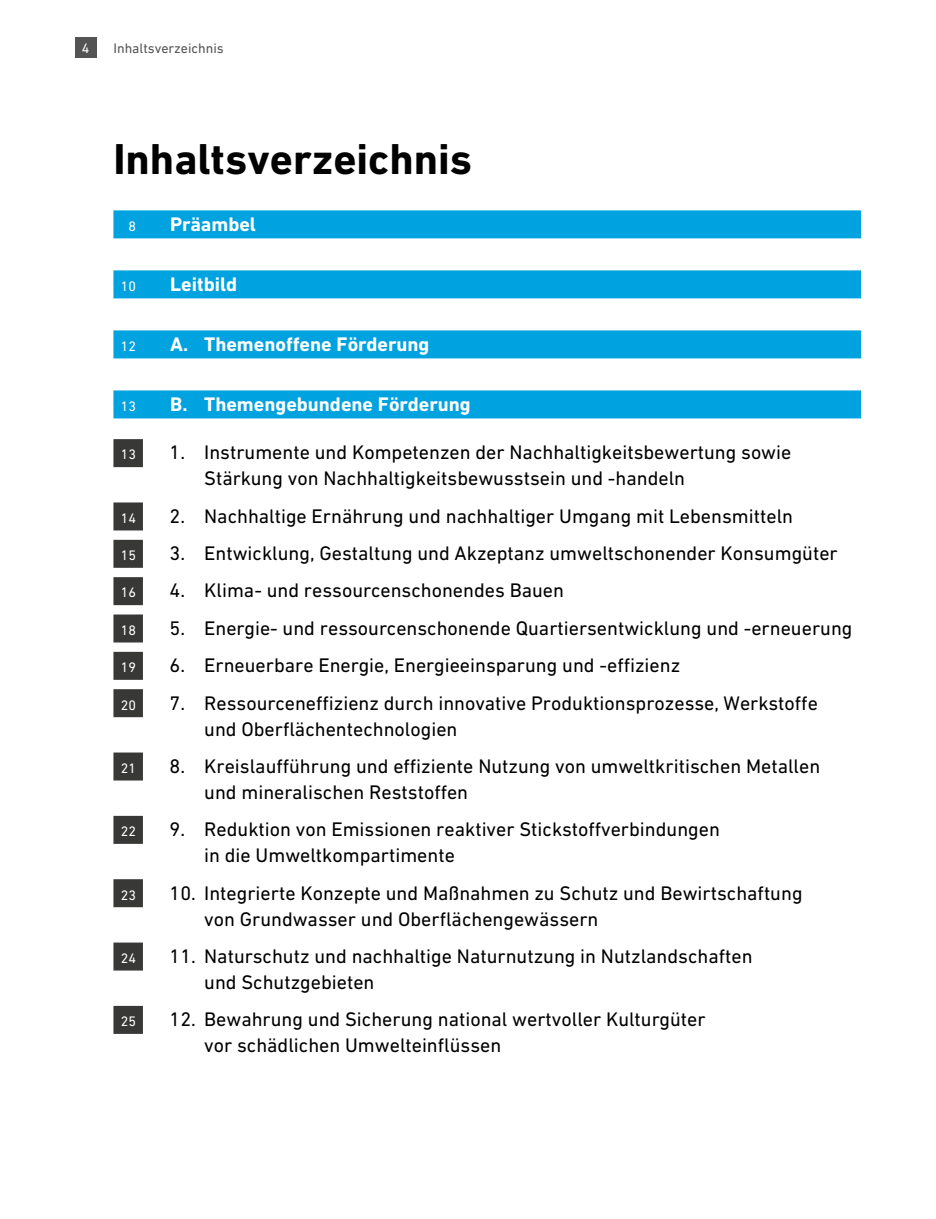
<style>
.page{position:relative;width:936px;height:1219px;background:#fff}
.page>*{position:absolute;margin:0;border:0;box-sizing:border-box;transform-origin:0 0}
.Copy_schwarz{font:700 44px "DIN Next W1 G";color:#000}
.t1{font:20px/26px "DIN Next W1 G";color:#000}
.t2{font:700 20px "DIN Next W1 G";color:#fff}
.t3{font:14px "DIN Next W1 G";color:#fff}
.t4{font:14px "DIN Next W1 G";color:#535453}
</style>
<div class="page">
<div style="left:75px;top:38px;width:22px;height:20px;background:#535453"></div>
<div style="left:113px;top:210px;width:748px;height:28px;background:#00a2df"></div>
<div style="left:113px;top:270px;width:748px;height:28px;background:#00a2df"></div>
<div style="left:113px;top:330px;width:748px;height:28px;background:#00a2df"></div>
<div style="left:113px;top:390px;width:748px;height:28px;background:#00a2df"></div>
<div style="left:113px;top:439px;width:30px;height:28px;background:#383937"></div>
<div style="left:113px;top:502px;width:30px;height:28px;background:#383937"></div>
<div style="left:113px;top:540px;width:30px;height:28px;background:#383937"></div>
<div style="left:113px;top:577px;width:30px;height:28px;background:#383937"></div>
<div style="left:113px;top:614px;width:30px;height:28px;background:#383937"></div>
<div style="left:113px;top:652px;width:30px;height:28px;background:#383937"></div>
<div style="left:113px;top:689px;width:30px;height:28px;background:#383937"></div>
<div style="left:113px;top:752px;width:30px;height:28px;background:#383937"></div>
<div style="left:113px;top:816px;width:30px;height:28px;background:#383937"></div>
<div style="left:113px;top:879px;width:30px;height:28px;background:#383937"></div>
<div style="left:113px;top:942px;width:30px;height:28px;background:#383937"></div>
<div style="left:113px;top:1006px;width:30px;height:28px;background:#383937"></div>
<p class="t3" style="left:82px;top:40px;width:9px">4</p>
<p class="t4" style="left:113px;top:40px;width:112px">Inhaltsverzeichnis</p>
<p class="Copy_schwarz" style="left:113px;top:134px;width:360px">Inhaltsverzeichnis</p>
<p class="t3" style="left:128px;top:218px;width:9px">8</p>
<p class="t2" style="left:170px;top:212px;width:87px">Präambel</p>
<p class="t3" style="left:121px;top:278px;width:17px">10</p>
<p class="t2" style="left:170px;top:272px;width:68px">Leitbild</p>
<p class="t3" style="left:121px;top:338px;width:17px">12</p>
<p class="t2" style="left:170px;top:332px;width:261px">A. Themenoffene Förderung</p>
<p class="t3" style="left:121px;top:398px;width:17px">13</p>
<p class="t2" style="left:170px;top:392px;width:302px">B. Themengebundene Förderung</p>
<p class="t3" style="left:121px;top:447px;width:17px">13</p>
<p class="t1" style="left:204px;top:439px;width:588px;text-indent:-35px">1. Instrumente und Kompetenzen der Nachhaltigkeitsbewertung sowie<br>Stärkung von Nachhaltigkeitsbewusstsein und -handeln</p>
<p class="t3" style="left:121px;top:510px;width:17px">14</p>
<p class="t1" style="left:169px;top:503px;width:625px">2. Nachhaltige Ernährung und nachhaltiger Umgang mit Lebensmitteln</p>
<p class="t3" style="left:121px;top:547px;width:17px">15</p>
<p class="t1" style="left:169px;top:540px;width:669px">3. Entwicklung, Gestaltung und Akzeptanz umweltschonender Konsumgüter</p>
<p class="t3" style="left:121px;top:585px;width:17px">16</p>
<p class="t1" style="left:169px;top:577px;width:396px">4. Klima- und ressourcenschonendes Bauen</p>
<p class="t3" style="left:121px;top:622px;width:17px">18</p>
<p class="t1" style="left:169px;top:615px;width:684px">5. Energie- und ressourcenschonende Quartiersentwicklung und -erneuerung</p>
<p class="t3" style="left:121px;top:659px;width:17px">19</p>
<p class="t1" style="left:169px;top:652px;width:512px">6. Erneuerbare Energie, Energieeinsparung und -effizienz</p>
<p class="t3" style="left:121px;top:697px;width:17px">20</p>
<p class="t1" style="left:204px;top:689px;width:615px;text-indent:-35px">7. Ressourceneffizienz durch innovative Produktionsprozesse, Werkstoffe und Oberflächentechnologien</p>
<p class="t3" style="left:121px;top:760px;width:17px">21</p>
<p class="t1" style="left:204px;top:753px;width:617px;text-indent:-35px">8. Kreislaufführung und effiziente Nutzung von umweltkritischen Metallen und mineralischen Reststoffen</p>
<p class="t3" style="left:121px;top:823px;width:17px">22</p>
<p class="t1" style="left:204px;top:816px;width:517px;text-indent:-35px">9. Reduktion von Emissionen reaktiver Stickstoffverbindungen in die Umweltkompartimente</p>
<p class="t3" style="left:121px;top:887px;width:17px">23</p>
<p class="t1" style="left:204px;top:879px;width:600px;text-indent:-35px">10. Integrierte Konzepte und Maßnahmen zu Schutz und Bewirtschaftung von Grundwasser und Oberflächengewässern</p>
<p class="t3" style="left:121px;top:950px;width:17px">24</p>
<p class="t1" style="left:204px;top:943px;width:550px;text-indent:-35px">11. Naturschutz und nachhaltige Naturnutzung in Nutzlandschaften und Schutzgebieten</p>
<p class="t3" style="left:121px;top:1013px;width:17px">25</p>
<p class="t1" style="left:204px;top:1006px;width:503px;text-indent:-35px">12. Bewahrung und Sicherung national wertvoller Kulturgüter vor schädlichen Umwelteinflüssen</p>
</div>
